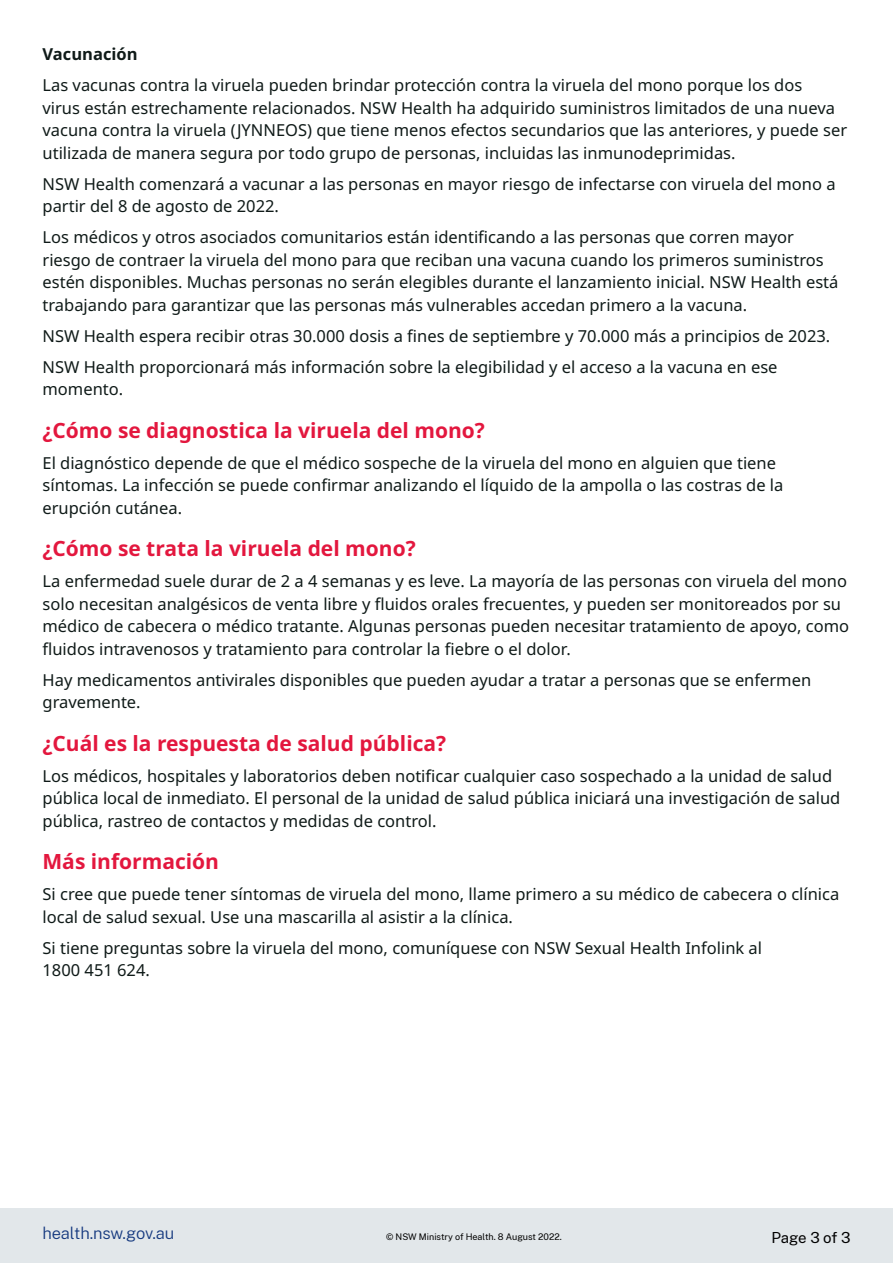
<style>
.page{position:relative;width:893px;height:1263px;background:#fff}
.page>*{position:absolute;margin:0;border:0;box-sizing:border-box;transform-origin:0 0}
.t1{font:700 21px "Noto Sans";color:#e3173e}
.Body{font:16.5px/22.5px "Noto Sans";color:#0f1a18}
.t2{font:300 16.5px "Public Sans";letter-spacing:-.01em;color:#15397f}
.Body-2{font:700 16.5px "Noto Sans";color:#0f1a18}
.t3{font:15px "Public Sans";letter-spacing:-.01em;color:#000}
.t4{font:9px "Public Sans";color:#000}
</style>
<div class="page">
<div style="left:0;top:1208px;width:893px;height:55px;background:#e2e7ea"></div>
<p class="Body-2" style="left:43px;top:43px;width:97px">Vacunación</p>
<p class="Body" style="left:43px;top:74px;width:806px">Las vacunas contra la viruela pueden brindar protección contra la viruela del mono porque los dos<br>virus están estrechamente relacionados. NSW Health ha adquirido suministros limitados de una nueva vacuna contra la viruela (JYNNEOS) que tiene menos efectos secundarios que las anteriores, y puede ser utilizada de manera segura por todo grupo de personas, incluidas las inmunodeprimidas.</p>
<p class="Body" style="left:43px;top:173px;width:795px">NSW Health comenzará a vacunar a las personas en mayor riesgo de infectarse con viruela del mono a partir del 8 de agosto de 2022.</p>
<p class="Body" style="left:43px;top:226px;width:797px">Los médicos y otros asociados comunitarios están identificando a las personas que corren mayor riesgo de contraer la viruela del mono para que reciban una vacuna cuando los primeros suministros estén disponibles. Muchas personas no serán elegibles durante el lanzamiento inicial. NSW Health está trabajando para garantizar que las personas más vulnerables accedan primero a la vacuna.</p>
<p class="Body" style="left:43px;top:325px;width:789px">NSW Health espera recibir otras 30.000 dosis a fines de septiembre y 70.000 más a principios de 2023.</p>
<p class="Body" style="left:43px;top:356px;width:736px">NSW Health proporcionará más información sobre la elegibilidad y el acceso a la vacuna en ese momento.</p>
<h2 class="t1" style="left:43px;top:415px;width:444px">¿Cómo se diagnostica la viruela del mono?</h2>
<p class="Body" style="left:43px;top:452px;width:742px">El diagnóstico depende de que el médico sospeche de la viruela del mono en alguien que tiene síntomas. La infección se puede confirmar analizando el líquido de la ampolla o las costras de la erupción cutánea.</p>
<h2 class="t1" style="left:43px;top:534px;width:375px">¿Cómo se trata la viruela del mono?</h2>
<p class="Body" style="left:43px;top:570px;width:808px">La enfermedad suele durar de 2 a 4 semanas y es leve. La mayoría de las personas con viruela del mono solo necesitan analgésicos de venta libre y fluidos orales frecuentes, y pueden ser monitoreados por su médico de cabecera o médico tratante. Algunas personas pueden necesitar tratamiento de apoyo, como fluidos intravenosos y tratamiento para controlar la fiebre o el dolor.</p>
<p class="Body" style="left:43px;top:669px;width:770px">Hay medicamentos antivirales disponibles que pueden ayudar a tratar a personas que se enfermen gravemente.</p>
<h2 class="t1" style="left:43px;top:728px;width:405px">¿Cuál es la respuesta de salud pública?</h2>
<p class="Body" style="left:43px;top:765px;width:799px">Los médicos, hospitales y laboratorios deben notificar cualquier caso sospechado a la unidad de salud pública local de inmediato. El personal de la unidad de salud pública iniciará una investigación de salud pública, rastreo de contactos y medidas de control.</p>
<h2 class="t1" style="left:43px;top:847px;width:178px">Más información</h2>
<p class="Body" style="left:43px;top:883px;width:798px">Si cree que puede tener síntomas de viruela del mono, llame primero a su médico de cabecera o clínica local de salud sexual. Use una mascarilla al asistir a la clínica.</p>
<p class="Body" style="left:43px;top:937px;width:721px">Si tiene preguntas sobre la viruela del mono, comuníquese con NSW Sexual Health Infolink al<br>1800 451 624.</p>
<p class="t2" style="left:43px;top:1222px;width:133px">health.nsw.gov.au</p>
<p class="t4" style="left:386px;top:1230px;width:177px">© NSW Ministry of Health. 8 August 2022.</p>
<p class="t3" style="left:771px;top:1227px;width:80px">Page 3 of 3</p>
</div>
